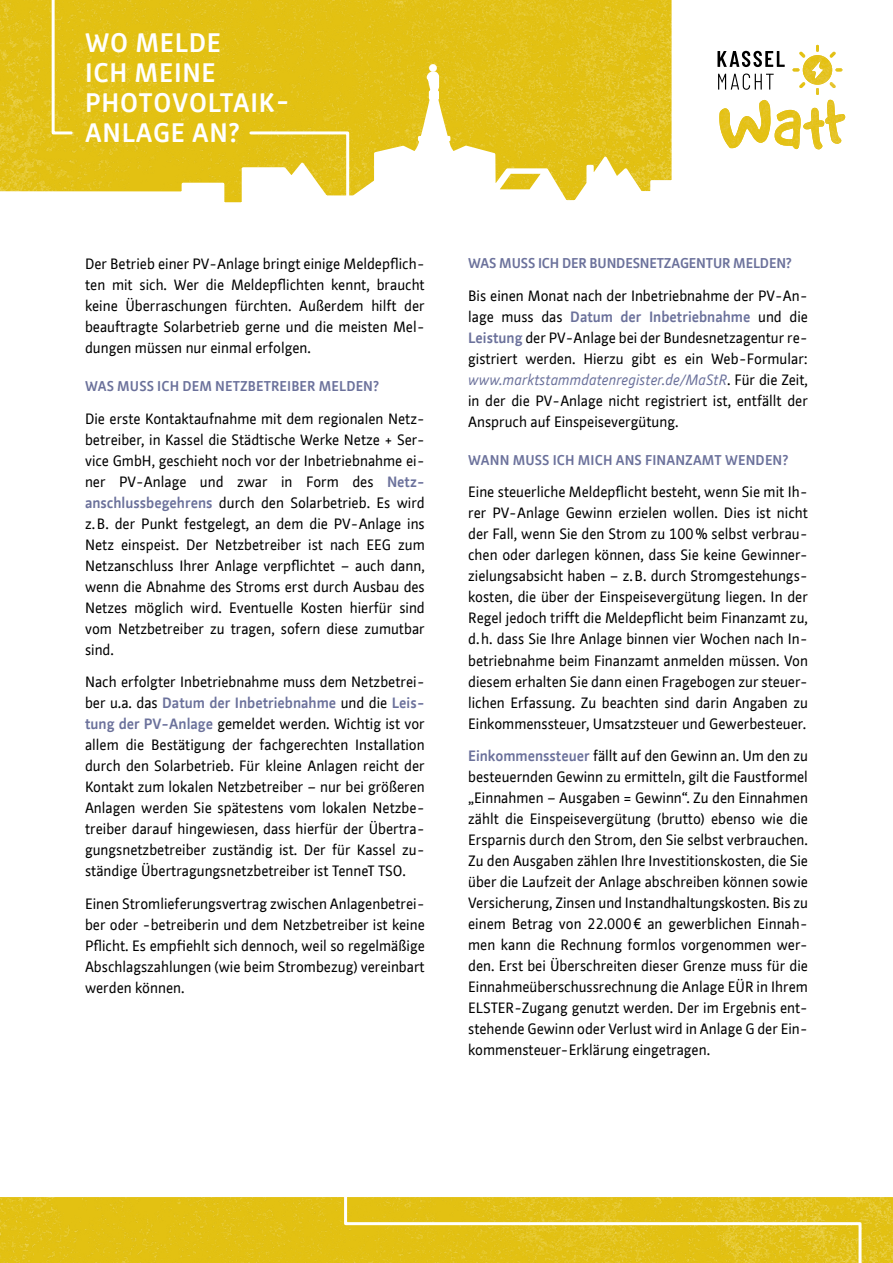
<style>
.page{position:relative;width:893px;height:1263px;background:#fff}
.page>*{position:absolute;margin:0;border:0;box-sizing:border-box;transform-origin:0 0}
.t1{font:700 25.5px/30px "Kassel";letter-spacing:.03em;color:#fff}
.t2{font:14.25px/21px "Kassel";color:#000;text-align:justify}
.t3{font:700 13.5px "Kassel";letter-spacing:.01em;color:#6b719b}
.t4{font:700 13.5px "Kassel";letter-spacing:-.01em;color:#6b719b}
.s1{font-weight:700;color:#6b719b}
.s2{font-style:italic;color:#6b719b}
</style>
<div class="page">
<svg style="left:0;top:0;width:672px;height:203px;background:#e6c934"></svg>
<img style="left:500px;top:174px;width:41px;height:15px">
<div style="left:429px;top:64px;width:8px;height:8px;border:3px solid #fff;border-radius:50%"></div>
<svg style="left:0;top:1197px;width:893px;height:66px;background:#e2c015"></svg>
<svg style="left:717px;top:45px;width:128px;height:104px"></svg>
<svg style="left:50px;top:0;width:24px;height:136px;background:#e6c935"></svg>
<svg style="left:248px;top:130px;width:103px;height:73px"></svg>
<svg style="left:343px;top:1197px;width:520px;height:66px;background:#e3c423"></svg>
<h1 class="t1" style="left:85px;top:27px;width:206px">WO MELDE<br>ICH MEINE<br>PHOTOVOLTAIK-<br>ANLAGE AN?</h1>
<p class="t2" style="left:85px;top:253px;width:341px">Der Betrieb einer PV-Anlage bringt einige Meldepflich&shy;ten mit sich. Wer die Meldepflichten kennt, braucht keine Überraschungen fürchten. Außerdem hilft der beauftragte Solarbetrieb gerne und die meisten Mel&shy;dungen müssen nur einmal erfolgen.</p>
<p class="t3" style="left:85px;top:377px;width:296px">WAS MUSS ICH DEM N ETZBETREIBER MELDEN?</p>
<p class="t2" style="left:85px;top:408px;width:341px">Die erste Kontaktaufnahme mit dem regionalen Netz&shy;betreiber, in Kassel die Städtische Werke Netze + Ser&shy;vice GmbH, geschieht noch vor der Inbetriebnahme ei&shy;ner PV-Anlage und zwar in Form des <span class="s1">NETZ-ANSCHLUSSBEGEHRENS</span> durch den Solarbetrieb. Es wird z.B. der Punkt festgelegt, an dem die PV-Anlage ins Netz einspeist. Der Netzbetreiber ist nach EEG zum Netzanschluss Ihrer Anlage verpflichtet – auch dann, wenn die Abnahme des Stroms erst durch Ausbau des Netzes möglich wird. Eventuelle Kosten hierfür sind vom Netzbetreiber zu tragen, sofern diese zumutbar sind.</p>
<p class="t2" style="left:85px;top:671px;width:341px">Nach erfolgter Inbetriebnahme muss dem Netzbetrei&shy;ber u.a. das <span class="s1">DATUM DER I NBETRIEBNAHME</span> und die <span class="s1">LEIS-TUNG DER PV-ANLAGE</span> gemeldet werden. Wichtig ist vor allem die Bestätigung der fachgerechten Installation durch den Solarbetrieb. Für kleine Anlagen reicht der Kontakt zum lokalen Netzbetreiber – nur bei größeren Anlagen werden Sie spätestens vom lokalen Netzbe&shy;treiber darauf hingewiesen, dass hierfür der Übertra&shy;gungsnetzbetreiber zuständig ist. Der für Kassel zu&shy;ständige Übertragungsnetzbetreiber ist TenneT TSO.</p>
<p class="t2" style="left:85px;top:893px;width:341px">Einen Stromlieferungsvertrag zwischen Anlagenbetrei&shy;ber oder -betreiberin und dem Netzbetreiber ist keine Pflicht. Es empfiehlt sich dennoch, weil so regelmäßige Abschlagszahlungen (wie beim Strombezug) vereinbart werden können.</p>
<p class="t4" style="left:468px;top:254px;width:325px">WAS MUSS ICH DER BUNDESNETZAGENTUR MELDEN?</p>
<p class="t2" style="left:468px;top:285px;width:341px">Bis einen Monat nach der Inbetriebnahme der PV-An&shy;lage muss das <span class="s1">DATUM DER I NBETRIEBNAHME</span> und die <span class="s1">LEISTUNG</span> der PV-Anlage bei der Bundesnetzagentur re&shy;gistriert werden. Hierzu gibt es ein Web-Formular: <span class="s2">www.marktstammdatenregister.de/MaStR</span>. Für die Zeit, in der die PV-Anlage nicht registriert ist, entfällt der Anspruch auf Einspeisevergütung.</p>
<p class="t3" style="left:468px;top:451px;width:322px">WANN MUSS ICH MICH ANS FINANZAMT WENDEN?</p>
<p class="t2" style="left:468px;top:481px;width:341px">Eine steuerliche Meldepflicht besteht, wenn Sie mit Ih&shy;rer PV-Anlage Gewinn erzielen wollen. Dies ist nicht der Fall, wenn Sie den Strom zu 100% selbst verbrau&shy;chen oder darlegen können, dass Sie keine Gewinner&shy;zielungsabsicht haben – z.B. durch Stromgestehungs&shy;kosten, die über der Einspeisevergütung liegen. In der Regel jedoch trifft die Meldepflicht beim Finanzamt zu, d.h. dass Sie Ihre Anlage binnen vier Wochen nach In&shy;betriebnahme beim Finanzamt anmelden müssen. Von diesem erhalten Sie dann einen Fragebogen zur steuer&shy;lichen Erfassung. Zu beachten sind darin Angaben zu Einkommenssteuer, Umsatzsteuer und Gewerbesteuer.</p>
<p class="t2" style="left:468px;top:745px;width:341px"><span class="s1">EINKOMMENSSTEUER</span> fällt auf den Gewinn an. Um den zu besteuernden Gewinn zu ermitteln, gilt die Faustformel „Einnahmen – Ausgaben = Gewinn“. Zu den Einnahmen zählt die Einspeisevergütung (brutto) ebenso wie die Ersparnis durch den Strom, den Sie selbst verbrauchen.<br>Zu den Ausgaben zählen Ihre Investitionskosten, die Sie über die Laufzeit der Anlage abschreiben können sowie Versicherung, Zinsen und Instandhaltungskosten. Bis zu einem Betrag von 22.000€ an gewerblichen Einnah&shy;men kann die Rechnung formlos vorgenommen wer&shy;den. Erst bei Überschreiten dieser Grenze muss für die Einnahmeüberschussrechnung die Anlage EÜR in Ihrem ELSTER-Zugang genutzt werden. Der im Ergebnis ent&shy;stehende Gewinn oder Verlust wird in Anlage G der Ein&shy;kommensteuer-Erklärung eingetragen.</p>
</div>
